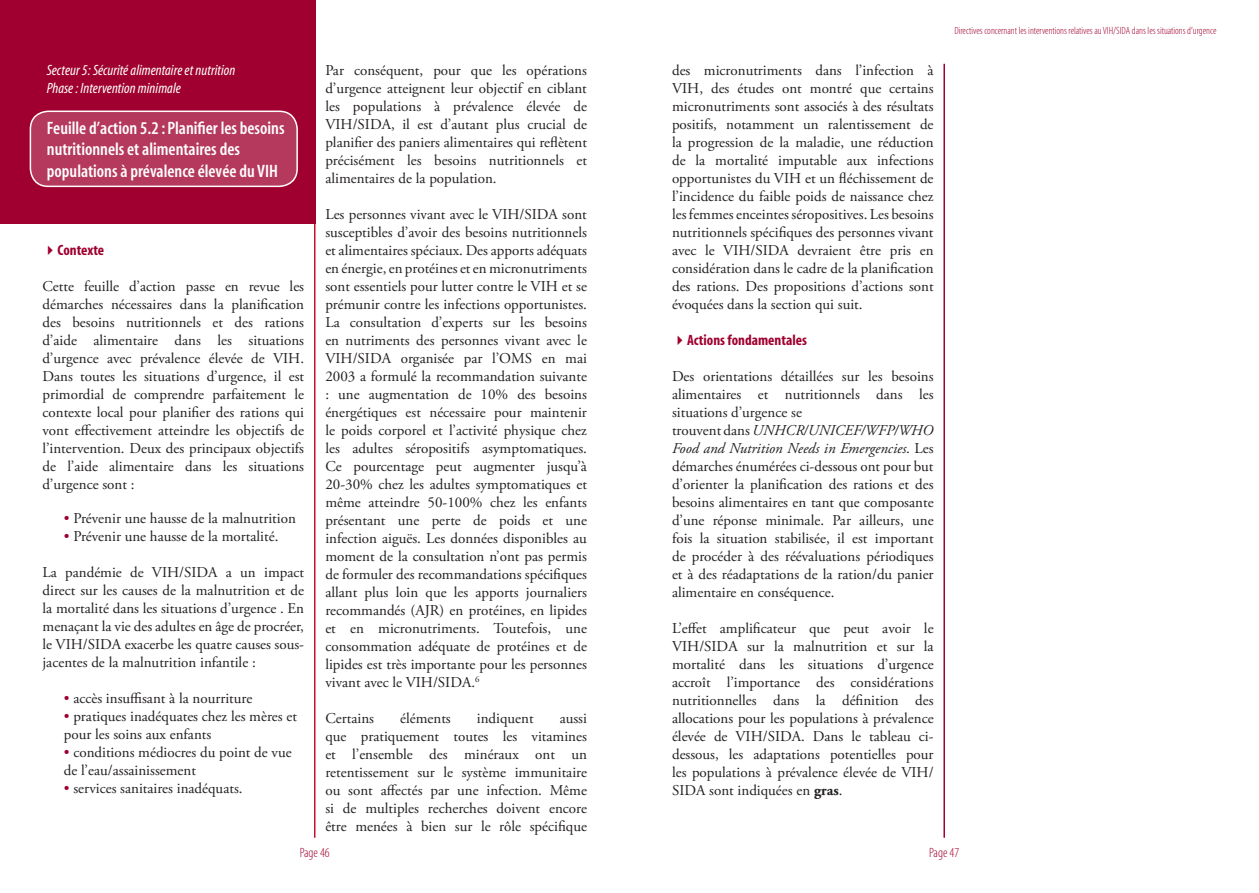
<style>
.page{position:relative;width:1259px;height:893px;background:#fff}
.page>*{position:absolute;margin:0;border:0;box-sizing:border-box;transform-origin:0 0}
.t1{font:18px/21.6px "Myriad MM 565 300";color:#fff}
.t2{font:15px/18px "Adobe Garamond Pro";color:#231f20;text-align:justify}
.t3{font:15px/18px "Myriad MM It 400 300";color:#fff}
.t4{font:15px "Myriad MM 700 300";color:#a0002f}
.t5{font:13.5px "Myriad MM 215 300";color:#a0002f}
.t6{font:10.5px "Myriad MM 215 300";color:#a0002f}
.s1{color:#a0002f}
.s2{font-style:italic}
.s3{font-weight:700}
</style>
<div class="page">
<hr style="left:314px;top:64px;width:1px;height:774px;background:#c3102f">
<hr style="left:943px;top:64px;width:2px;height:774px;background:#a0002f">
<div style="left:0;top:0;width:316px;height:223px;background:#a0002f"></div>
<svg style="left:29px;top:110px;width:269px;height:76px;background:#b73d61"></svg>
<p class="t3" style="left:47px;top:62px;width:190px">Secteur 5: Sécurité alimentaire et nutrition<br>Phase : Intervention minimale</p>
<p class="t1" style="left:47px;top:118px;width:239px">Feuille d’action 5.2 : Planifier les besoins nutritionnels et alimentaires des populations à prévalence élevée du VIH</p>
<p class="t4" style="left:43px;top:242px;width:63px">✔Contexte</p>
<p class="t2" style="left:43px;top:277px;width:263px">Cette feuille d’action passe en revue les démarches nécessaires dans la planification des besoins nutritionnels et des rations d’aide alimentaire dans les situations d’urgence avec prévalence élevée de VIH.<br>Dans toutes les situations d’urgence, il est primordial de comprendre parfaitement le contexte local pour planifier des rations qui vont effectivement atteindre les objectifs de l’intervention. Deux des principaux objectifs de l’aide alimentaire dans les situations d’urgence sont :</p>
<p class="t2" style="left:64px;top:510px;width:234px"><span class="s1">•</span> Prévenir une hausse de la malnutrition</p>
<p class="t2" style="left:64px;top:528px;width:216px"><span class="s1">•</span> Prévenir une hausse de la mortalité.</p>
<p class="t2" style="left:43px;top:564px;width:263px">La pandémie de VIH/SIDA a un impact direct sur les causes de la malnutrition et de la mortalité dans les situations d’urgence . En menaçant la vie des adultes en âge de procréer, le VIH/SIDA exacerbe les quatre causes sous&shy;jacentes de la malnutrition infantile :</p>
<p class="t2" style="left:64px;top:690px;width:190px"><span class="s1">•</span> accès insuffisant à la nourriture</p>
<p class="t2" style="left:64px;top:708px;width:235px"><span class="s1">•</span> pratiques inadéquates chez les mères et pour les soins aux enfants</p>
<p class="t2" style="left:64px;top:744px;width:229px"><span class="s1">•</span> conditions médiocres du point de vue de l’eau/assainissement</p>
<p class="t2" style="left:64px;top:780px;width:180px"><span class="s1">•</span> services sanitaires inadéquats.</p>
<p class="t2" style="left:325px;top:61px;width:263px">Par conséquent, pour que les opérations d’urgence atteignent leur objectif en ciblant les populations à prévalence élevée de VIH/SIDA, il est d’autant plus crucial de planifier des paniers alimentaires qui reflètent précisément les besoins nutritionnels et alimentaires de la population.</p>
<p class="t2" style="left:325px;top:205px;width:263px">Les personnes vivant avec le VIH/SIDA sont susceptibles d’avoir des besoins nutritionnels et alimentaires spéciaux. Des apports adéquats en énergie, en protéines et en micronutriments sont essentiels pour lutter contre le VIH et se prémunir contre les infections opportunistes.<br>La consultation d’experts sur les besoins en nutriments des personnes vivant avec le VIH/SIDA organisée par l’OMS en mai 2003 a formulé la recommandation suivante : une augmentation de 10% des besoins énergétiques est nécessaire pour maintenir le poids corporel et l’activité physique chez les adultes séropositifs asymptomatiques.<br>Ce pourcentage peut augmenter jusqu’à 20-30% chez les adultes symptomatiques et même atteindre 50-100% chez les enfants présentant une perte de poids et une infection aiguës. Les données disponibles au moment de la consultation n’ont pas permis de formuler des recommandations spécifiques allant plus loin que les apports journaliers recommandés (AJR) en protéines, en lipides et en micronutriments. Toutefois, une consommation adéquate de protéines et de lipides est très importante pour les personnes vivant avec le VIH/SIDA.<sup>6</sup></p>
<p class="t2" style="left:325px;top:709px;width:50px">Certains</p>
<p class="t2" style="left:400px;top:709px;width:52px">éléments</p>
<p class="t2" style="left:477px;top:709px;width:58px">indiquent</p>
<p class="t2" style="left:325px;top:709px;width:263px;text-indent:234px">aussi que pratiquement toutes les vitamines et l’ensemble des minéraux ont un retentissement sur le système immunitaire ou sont affectés par une infection. Même si de multiples recherches doivent encore être menées à bien sur le rôle spécifique</p>
<p class="t2" style="left:672px;top:61px;width:263px">des micronutriments dans l’infection à VIH, des études ont montré que certains micronutriments sont associés à des résultats positifs, notamment un ralentissement de la progression de la maladie, une réduction de la mortalité imputable aux infections opportunistes du VIH et un fléchissement de l’incidence du faible poids de naissance chez les femmes enceintes séropositives. Les besoins nutritionnels spécifiques des personnes vivant avec le VIH/SIDA devraient être pris en considération dans le cadre de la planification des rations. Des propositions d’actions sont évoquées dans la section qui suit.</p>
<p class="t4" style="left:672px;top:332px;width:136px">✔Actions fondamentales</p>
<p class="t2" style="left:672px;top:367px;width:263px;text-align:left">Des orientations détaillées sur les besoins alimentaires et nutritionnels dans les situations d’urgence se<br>trouvent dans <span class="s2">UNHCR/UNICEF/WFP/WHO Food and Nutrition Needs in Emergencies</span>. Les démarches énumérées ci-dessous ont pour but d’orienter la planification des rations et des besoins alimentaires en tant que composante d’une réponse minimale. Par ailleurs, une fois la situation stabilisée, il est important de procéder à des réévaluations périodiques et à des réadaptations de la ration/du panier alimentaire en conséquence.</p>
<p class="t2" style="left:672px;top:619px;width:263px">L’effet amplificateur que peut avoir le VIH/SIDA sur la malnutrition et sur la mortalité dans les situations d’urgence accroît l’importance des considérations nutritionnelles dans la définition des allocations pour les populations à prévalence élevée de VIH/SIDA. Dans le tableau ci&shy;dessous, les adaptations potentielles pour les populations à prévalence élevée de VIH/ SIDA sont indiquées en <span class="s3">gras</span>.</p>
<p class="t6" style="left:954px;top:25px;width:263px">Directives concernant les interventions relatives au VIH/SIDA dans les situations d’urgence</p>
<p class="t5" style="left:300px;top:846px;width:32px">Page 46</p>
<p class="t5" style="left:929px;top:846px;width:32px">Page 47</p>
</div>
